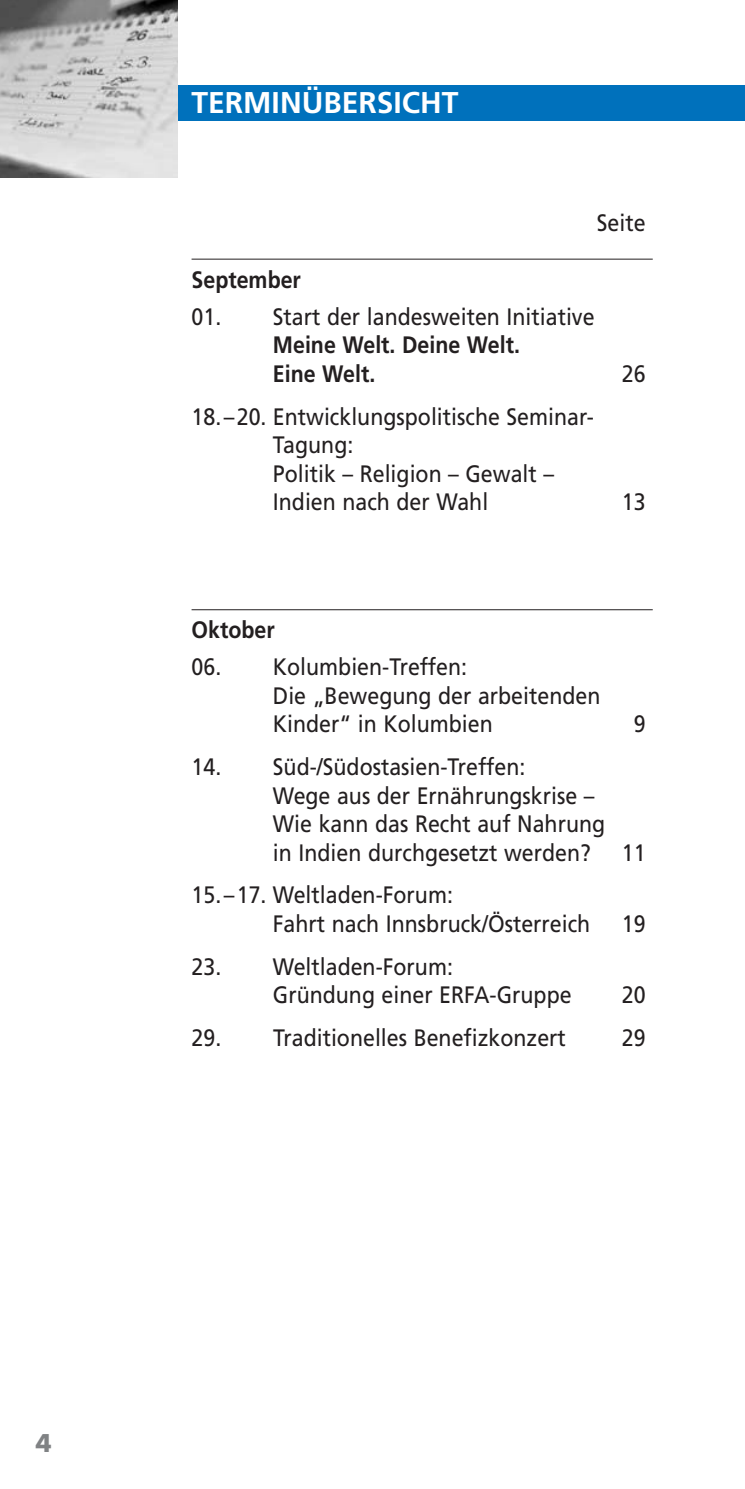
<style>
.page{position:relative;width:745px;height:1489px;background:#fff}
.page>*{position:absolute;margin:0;border:0;box-sizing:border-box;transform-origin:0 0}
.t1{font:700 30px "Frutiger";color:#fff}
.t2{font:23.75px/28.5px "Frutiger";color:#231f20;scale:.9 1}
.t3{font:700 23.75px/28.5px "Frutiger";color:#231f20;scale:.9 1}
.t4{font:700 23.75px "Futura";color:#808284}
</style>
<div class="page">
<div style="left:177px;top:85px;width:567px;height:35px;background:#0071bc"></div>
<img style="left:0;top:0;width:177px;height:177px">
<hr style="left:191px;top:259px;width:461px;height:1px;background:#231f20">
<hr style="left:191px;top:609px;width:461px;height:1px;background:#231f20">
<p class="t1" style="left:191px;top:91px;width:268px">TERMINÜBERSICHT</p>
<p class="t2" style="left:596px;top:210px;width:56px">Seite</p>
<p class="t3" style="left:191px;top:267px;width:123px">September</p>
<p class="t2" style="left:191px;top:304px;width:449px">01. Start der landesweiten Initiative</p>
<p class="t3" style="left:273px;top:332px;width:276px">Meine Welt. Deine Welt.<br>Eine Welt.</p>
<p class="t2" style="left:273px;top:404px;width:358px;text-indent:-81px">18.–20. Entwicklungspolitische Seminar-<br>Tagung:<br>Politik – Religion – Gewalt –<br>Indien nach der Wahl</p>
<p class="t2" style="left:621px;top:361px;width:28px">26</p>
<p class="t2" style="left:621px;top:489px;width:28px">13</p>
<p class="t3" style="left:191px;top:617px;width:94px">Oktober</p>
<p class="t2" style="left:273px;top:654px;width:365px;text-indent:-81px">06. Kolumbien-Treffen:<br>Die „Bewegung der arbeitenden<br>Kinder“ in Kolumbien</p>
<p class="t2" style="left:273px;top:754px;width:370px;text-indent:-81px">14. Süd-/Südostasien-Treffen:<br>Wege aus der Ernährungskrise –<br>Wie kann das Recht auf Nahrung in Indien durchgesetzt werden?</p>
<p class="t2" style="left:273px;top:882px;width:354px;text-indent:-81px">15.–17. Weltladen-Forum:<br>Fahrt nach Innsbruck/Österreich</p>
<p class="t2" style="left:273px;top:953px;width:333px;text-indent:-81px">23. Weltladen-Forum:<br>Gründung einer ERFA-Gruppe</p>
<p class="t2" style="left:633px;top:711px;width:15px">9</p>
<p class="t2" style="left:621px;top:840px;width:28px">11</p>
<p class="t2" style="left:621px;top:911px;width:28px">19</p>
<p class="t2" style="left:621px;top:982px;width:28px">20</p>
<p class="t2" style="left:191px;top:1025px;width:417px">29. Traditionelles Benefizkonzert</p>
<p class="t2" style="left:621px;top:1025px;width:28px">29</p>
<p class="t4" style="left:35px;top:1431px;width:18px">4</p>
</div>
